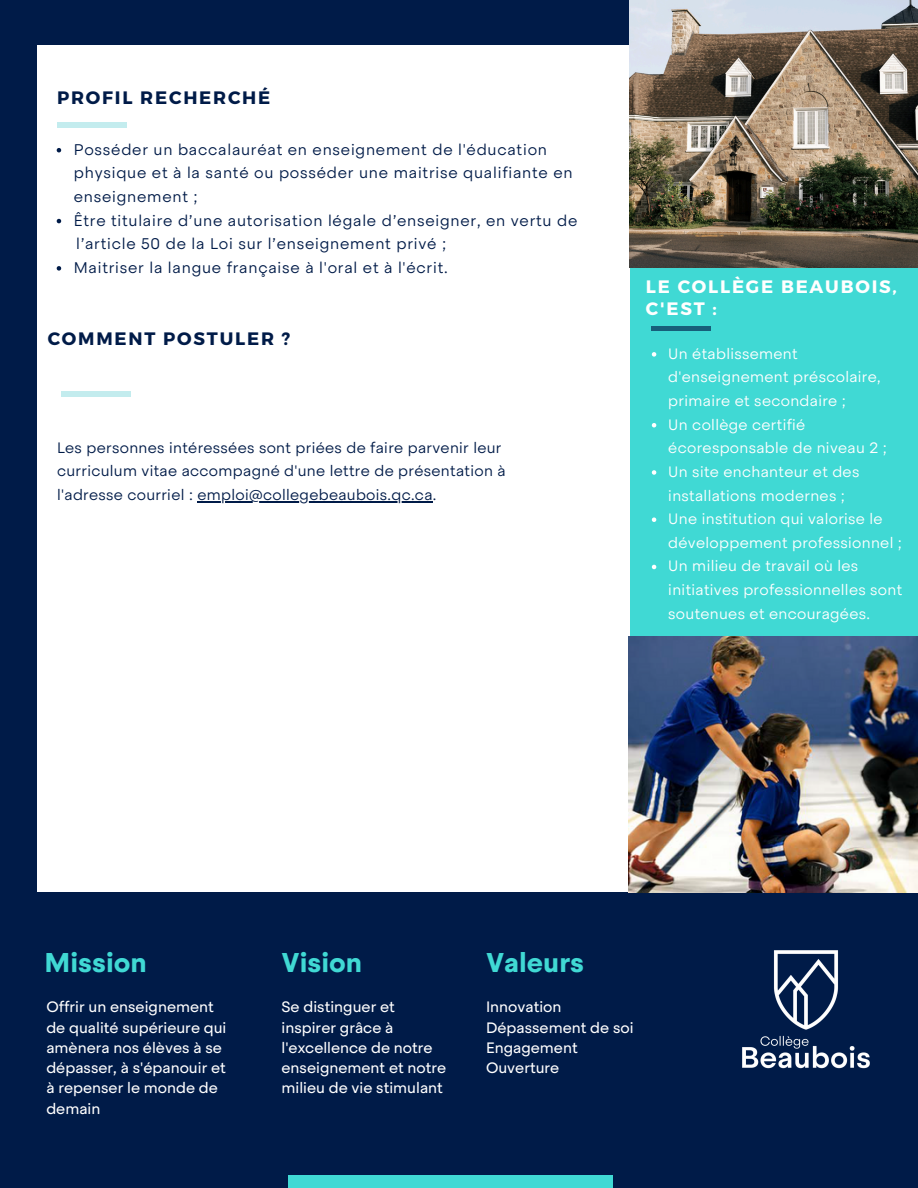
<style>
.page{position:relative;width:918px;height:1188px;background:#001b48}
.page>*{position:absolute;margin:0;border:0;box-sizing:border-box;transform-origin:0 0}
.t1{font:700 27px "Steradian";color:#40d9d4}
.t2{font:700 18px "Montserrat";letter-spacing:.1em;color:#001b48}
.t3{font:700 18px/22.5px "Montserrat";letter-spacing:.1em;color:#fff}
.t4{font:300 15.3px/23.7px "Steradian";letter-spacing:.05em;color:#001b48}
.t5{font:300 15px/23.7px "Steradian";letter-spacing:.02em;color:#fff}
.t6{font:15px/20.2px "Steradian";color:#fff}
.t7{font:300 15px/23.7px "Steradian";letter-spacing:.02em;color:#001b48}
</style>
<div class="page">
<div style="left:37px;top:45px;width:841px;height:1106px;background:#fff"></div>
<div style="left:0;top:892px;width:918px;height:283px;background:#001b48"></div>
<div style="left:57px;top:123px;width:70px;height:5px;background:#c3ecee"></div>
<div style="left:630px;top:45px;width:288px;height:847px;background:#40d9d4"></div>
<hr style="left:651px;top:327px;width:60px;height:4px;background:#175f7a">
<img style="left:630px;top:0;width:288px;height:268px">
<div style="left:288px;top:1175px;width:325px;height:13px;background:#40d9d4"></div>
<div style="left:61px;top:391px;width:70px;height:6px;background:#c3ecee"></div>
<img style="left:742px;top:950px;width:128px;height:119px">
<img style="left:628px;top:637px;width:290px;height:255px">
<hr style="left:197px;top:501px;width:236px;height:1px;background:#001b48">
<svg style="left:652px;top:352px;width:4px;height:5px"></svg>
<svg style="left:652px;top:423px;width:4px;height:4px"></svg>
<svg style="left:652px;top:470px;width:4px;height:5px"></svg>
<svg style="left:652px;top:517px;width:4px;height:5px"></svg>
<svg style="left:652px;top:565px;width:4px;height:4px"></svg>
<svg style="left:57px;top:148px;width:4px;height:4px"></svg>
<svg style="left:57px;top:219px;width:4px;height:4px"></svg>
<svg style="left:57px;top:266px;width:4px;height:5px"></svg>
<p class="t2" style="left:57px;top:86px;width:215px">PROFIL RECHERCHÉ</p>
<p class="t4" style="left:74px;top:138px;width:500px">Posséder un baccalauréat en enseignement de l'éducation physique et à la santé ou posséder une maitrise qualifiante en enseignement ;</p>
<p class="t4" style="left:74px;top:208px;width:505px">Être titulaire d’une autorisation légale d’enseigner, en vertu de</p>
<h2 class="t4" style="left:76px;top:232px;width:372px">l’article 50 de la Loi sur l’enseignement privé ;</h2>
<p class="t4" style="left:74px;top:256px;width:375px">Maitriser la langue française à l'oral et à l'écrit.</p>
<h2 class="t2" style="left:48px;top:327px;width:244px">COMMENT POSTULER ?</h2>
<p class="t7" style="left:57px;top:436px;width:450px">Les personnes intéressées sont priées de faire parvenir leur curriculum vitae accompagné d'une lettre de présentation à l'adresse courriel : emploi@collegebeaubois.qc.ca.</p>
<p class="t3" style="left:646px;top:274px;width:253px">LE COLLÈGE BEAUBOIS,<br>C'EST :</p>
<p class="t5" style="left:668px;top:342px;width:214px">Un établissement d'enseignement préscolaire, primaire et secondaire ;</p>
<p class="t5" style="left:668px;top:413px;width:220px">Un collège certifié écoresponsable de niveau 2 ;</p>
<p class="t5" style="left:668px;top:460px;width:193px">Un site enchanteur et des installations modernes ;</p>
<h2 class="t5" style="left:668px;top:507px;width:235px">Une institution qui valorise le développement professionnel ;</h2>
<p class="t5" style="left:668px;top:554px;width:236px">Un milieu de travail où les initiatives professionnelles sont soutenues et encouragées.</p>
<p class="t1" style="left:45px;top:945px;width:104px">Mission</p>
<p class="t6" style="left:46px;top:997px;width:182px">Offrir un enseignement de qualité supérieure qui amènera nos élèves à se</p>
<p class="t6" style="left:46px;top:1058px;width:181px">dépasser, à s'épanouir et à repenser le monde de demain</p>
<p class="t1" style="left:282px;top:945px;width:82px">Vision</p>
<h1 class="t1" style="left:486px;top:945px;width:100px">Valeurs</h1>
<p class="t6" style="left:486px;top:997px;width:77px">Innovation</p>
<p class="t6" style="left:486px;top:1017px;width:149px">Dépassement de soi</p>
<h1 class="t6" style="left:486px;top:1038px;width:93px">Engagement</h1>
<p class="t6" style="left:486px;top:1058px;width:75px">Ouverture</p>
<p class="t6" style="left:282px;top:997px;width:166px">Se distinguer et inspirer grâce à l'excellence de notre enseignement et notre</p>
<p class="t6" style="left:282px;top:1078px;width:163px">milieu de vie stimulant</p>
</div>
